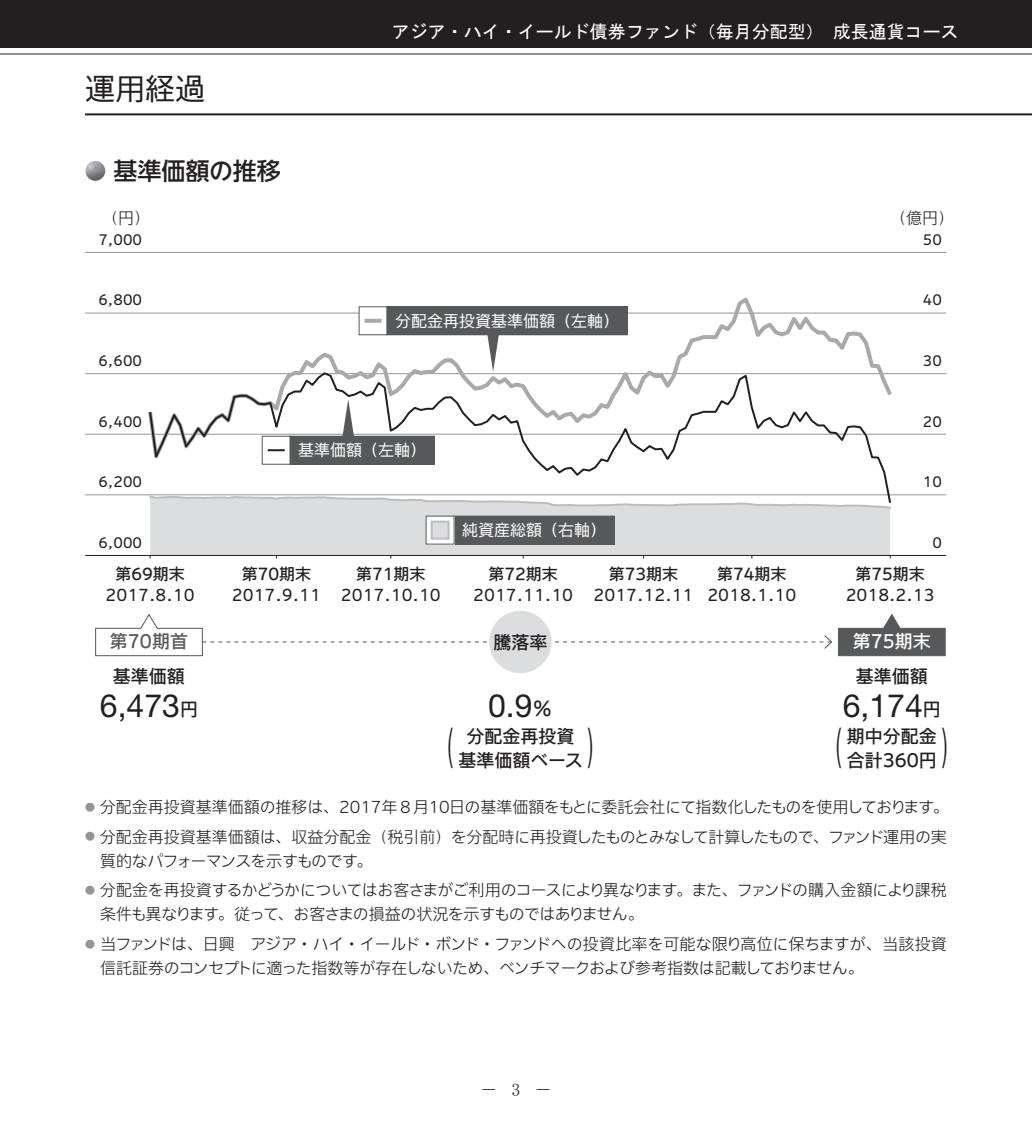
<style>
.page{position:relative;width:1032px;height:1134px;background:#fff}
.page>*{position:absolute;margin:0;border:0;box-sizing:border-box;transform-origin:0 0}
.t1{font:45px "Iwa UCDA Goth Std Th 90 msp RKSJ H";color:#231f20;scale:.4 1}
.t2{font:32px "Helvetica Neue LT Std";color:#231f20}
.t3{font:30px "Iwa UCDA Goth Std R2 90 msp RKSJ H";color:#231f20}
.t4{font:24px "UD Shin Go NT Pr 6 Medium 90 msp RKSJ H";color:#231f20}
.t5{font:18px/24px "Iwa UCDA Goth Std Md 90 msp RKSJ H";color:#231f20;text-align:center}
.t6{font:18px "MS Gothic";color:#fff}
.t7{font:18px "MS Mincho";color:#231f20}
.t8{font:18px "Iwa UCDA Goth Std Md 90 msp RKSJ H";color:#57585a}
.t9{font:18px "Iwa UCDA Goth Std Md 90 msp RKSJ H";color:#fff}
.t10{font:16px/24px "Iwa UCDA Goth Std Lt 90 msp RKSJ H";letter-spacing:-.03em;color:#231f20}
.t11{font:16px/24px "Iwa UCDA Goth Std Lt 90 msp RKSJ H";letter-spacing:-.05em;color:#231f20}
.t12{font:16px "Iwa UCDA Goth Std Th 90 msp RKSJ H";color:#231f20}
.t13{font:16px "Iwa UCDA Goth Std Lt 90 msp RKSJ H";letter-spacing:-.01em;color:#231f20}
.t14{font:16px "Iwa UCDA Goth Std Md 90 msp RKSJ H";color:#231f20}
.t15{font:16px "Iwa UCDA Goth Std Th 90 msp RKSJ H";color:#fff}
.t16{font:14px "Iwa UCDA Goth Std Th 90 msp RKSJ H";color:#231f20}
.s1{font-family:"Iwa UCDA Goth Std Md 90 msp RKSJ H";font-size:18px}
.s2{font-family:"Iwa UCDA Goth Std Md 90 msp RKSJ H";font-size:20px}
.s3{font-size:10px;color:#939598}
</style>
<div class="page">
<div style="left:0;top:0;width:1032px;height:48px;background:#231f20"></div>
<hr style="left:0;top:53px;width:1032px;height:1px;background:#231f20">
<img style="left:85px;top:161px;width:20px;height:20px">
<svg style="left:88px;top:164px;width:6px;height:5px"></svg>
<hr style="left:85px;top:494px;width:861px;height:1px;background:#939598">
<hr style="left:85px;top:434px;width:861px;height:1px;background:#939598">
<hr style="left:85px;top:373px;width:861px;height:1px;background:#939598">
<hr style="left:85px;top:313px;width:861px;height:1px;background:#939598">
<hr style="left:85px;top:252px;width:861px;height:1px;background:#939598">
<div style="left:149px;top:505px;width:742px;height:53px;background:#dcdddf"></div>
<svg style="left:146px;top:297px;width:749px;height:138px"></svg>
<svg style="left:148px;top:371px;width:744px;height:134px"></svg>
<hr style="left:85px;top:555px;width:861px;height:1px;background:#231f20">
<svg style="left:341px;top:399px;width:14px;height:37px"></svg>
<div style="left:262px;top:436px;width:28px;height:28px;background:#fff"></div>
<div style="left:262px;top:436px;width:29px;height:29px;border:1px solid #57585a"></div>
<div style="left:290px;top:436px;width:144px;height:28px;background:#57585a"></div>
<div style="left:290px;top:436px;width:145px;height:29px;border:1px solid #57585a"></div>
<svg style="left:268px;top:449px;width:17px;height:2px"></svg>
<svg style="left:486px;top:335px;width:14px;height:37px"></svg>
<div style="left:359px;top:307px;width:28px;height:28px;background:#fff"></div>
<div style="left:359px;top:306px;width:29px;height:29px;border:1px solid #57585a"></div>
<div style="left:387px;top:307px;width:240px;height:28px;background:#57585a"></div>
<div style="left:387px;top:306px;width:241px;height:29px;border:1px solid #57585a"></div>
<svg style="left:365px;top:319px;width:17px;height:4px"></svg>
<div style="left:454px;top:516px;width:160px;height:28px;background:#57585a"></div>
<div style="left:454px;top:516px;width:161px;height:29px;border:1px solid #57585a"></div>
<div style="left:426px;top:516px;width:28px;height:28px;background:#fff"></div>
<div style="left:432px;top:522px;width:17px;height:17px;background:#dcdddf"></div>
<div style="left:431px;top:521px;width:19px;height:19px;border:2px solid #bcbdc0"></div>
<svg style="left:95px;top:613px;width:851px;height:44px"></svg>
<div style="left:489px;top:611px;width:62px;height:62px;background:#dcdddf;border-radius:50%"></div>
<hr style="left:85px;top:113px;width:947px;height:2px;background:#231f20">
<h3 class="t3" style="left:85px;top:78px;width:122px">運用経過</h3>
<h3 class="t4" style="left:113px;top:162px;width:169px">基準価額の推移</h3>
<p class="t6" style="left:392px;top:23px;width:568px">アジア・ハイ・イールド債券ファンド（毎月分配型） 成長通貨コース</p>
<p class="t10" style="left:102px;top:208px;width:49px">（円）</p>
<p class="t10" style="left:890px;top:208px;width:65px">（億円）</p>
<p class="t16" style="left:98px;top:234px;width:45px">7,000</p>
<p class="t16" style="left:923px;top:234px;width:21px">50</p>
<p class="t16" style="left:98px;top:295px;width:45px">6,800</p>
<p class="t16" style="left:923px;top:295px;width:21px">40</p>
<p class="t15" style="left:395px;top:315px;width:225px">分配金再投資基準価額（左軸）</p>
<p class="t16" style="left:98px;top:355px;width:45px">6,600</p>
<p class="t16" style="left:923px;top:355px;width:21px">30</p>
<p class="t16" style="left:98px;top:416px;width:45px">6,400</p>
<p class="t16" style="left:923px;top:416px;width:21px">20</p>
<p class="t15" style="left:298px;top:444px;width:129px">基準価額（左軸）</p>
<p class="t16" style="left:98px;top:477px;width:45px">6,200</p>
<p class="t16" style="left:923px;top:477px;width:21px">10</p>
<p class="t16" style="left:98px;top:537px;width:45px">6,000</p>
<p class="t15" style="left:462px;top:524px;width:145px">純資産総額（右軸）</p>
<p class="t16" style="left:932px;top:537px;width:11px">0</p>
<p class="t14" style="left:115px;top:567px;width:71px">第69期末</p>
<p class="t12" style="left:106px;top:588px;width:90px">2017.8.10</p>
<p class="t14" style="left:242px;top:567px;width:71px">第70期末</p>
<p class="t12" style="left:232px;top:588px;width:90px">2017.9.11</p>
<p class="t14" style="left:356px;top:567px;width:71px">第71期末</p>
<p class="t12" style="left:341px;top:588px;width:101px">2017.10.10</p>
<p class="t14" style="left:488px;top:567px;width:71px">第72期末</p>
<p class="t12" style="left:473px;top:588px;width:101px">2017.11.10</p>
<p class="t14" style="left:609px;top:567px;width:71px">第73期末</p>
<p class="t12" style="left:594px;top:588px;width:101px">2017.12.11</p>
<p class="t14" style="left:717px;top:567px;width:71px">第74期末</p>
<p class="t12" style="left:707px;top:588px;width:90px">2018.1.10</p>
<p class="t14" style="left:855px;top:567px;width:71px">第75期末</p>
<p class="t12" style="left:846px;top:588px;width:90px">2018.2.13</p>
<p class="t8" style="left:110px;top:635px;width:80px">第70期首</p>
<p class="t5" style="left:493px;top:632px;width:55px">騰落率</p>
<p class="t9" style="left:853px;top:635px;width:80px">第75期末</p>
<p class="t5" style="left:113px;top:667px;width:73px">基準価額</p>
<p class="t5" style="left:856px;top:667px;width:73px">基準価額</p>
<h2 class="t2" style="left:100px;top:687px;width:100px">6,473<span class="s1">円</span></h2>
<h2 class="t2" style="left:488px;top:687px;width:66px">0.9<span class="s2">％</span></h2>
<h2 class="t2" style="left:843px;top:687px;width:100px">6,174<span class="s1">円</span></h2>
<h1 class="t1" style="left:447px;top:731px;width:20px">(</h1>
<h1 class="t1" style="left:587px;top:731px;width:19px">)</h1>
<p class="t5" style="left:459px;top:726px;width:126px">分配金再投資基準価額ベース</p>
<h1 class="t1" style="left:835px;top:731px;width:20px">(</h1>
<h1 class="t1" style="left:941px;top:731px;width:19px">)</h1>
<p class="t5" style="left:847px;top:726px;width:92px;text-align:left">期中分配金合計360円</p>
<p class="t13" style="left:85px;top:801px;width:865px"><span class="s3">●</span> 分配金再投資基準価額の推移は、2017年８月10日の基準価額をもとに委託会社にて指数化したものを使用しております。</p>
<p class="t10" style="left:100px;top:827px;width:848px;text-indent:-15px"><span class="s3">●</span> 分配金再投資基準価額は、収益分配金（税引前）を分配時に再投資したものとみなして計算したもので、ファンド運用の実質的なパフォーマンスを示すものです。</p>
<p class="t11" style="left:100px;top:880px;width:848px;text-indent:-15px"><span class="s3">●</span> 分配金を再投資するかどうかについてはお客さまがご利用のコースにより異なります。また、ファンドの購入金額により課税条件も異なります。従って、お客さまの損益の状況を示すものではありません。</p>
<p class="t10" style="left:100px;top:934px;width:848px;text-indent:-15px"><span class="s3">●</span> 当ファンドは、日興　アジア・ハイ・イールド・ボンド・ファンドへの投資比率を可能な限り高位に保ちますが、当該投資信託証券のコンセプトに適った指数等が存在しないため、ベンチマークおよび参考指数は記載しておりません。</p>
<p class="t7" style="left:511px;top:1081px;width:10px">3</p>
<p class="t7" style="left:480px;top:1081px;width:73px">－　　－</p>
</div>
